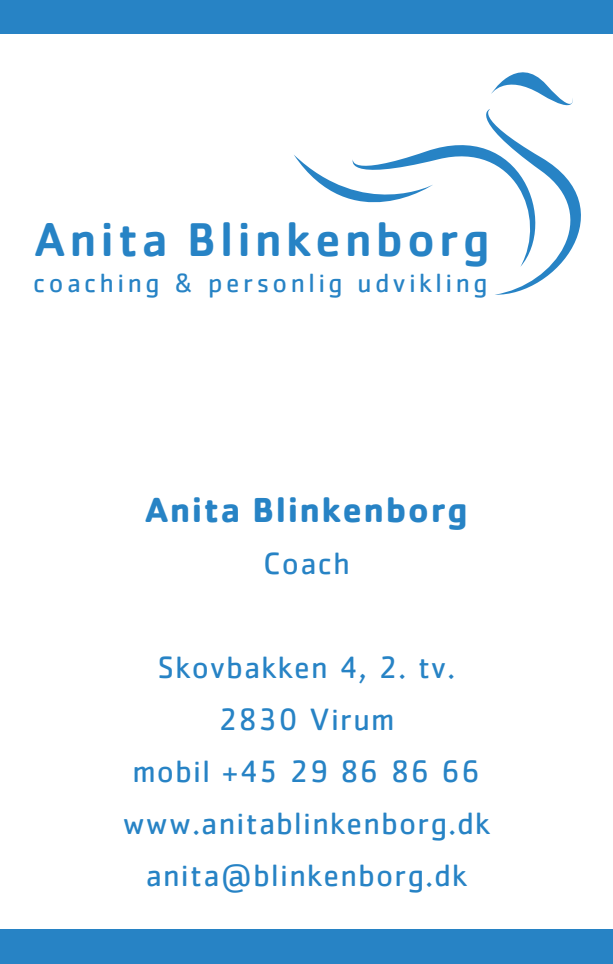
<style>
.page{position:relative;width:613px;height:964px;background:#fff}
.page>*{position:absolute;margin:0;border:0;box-sizing:border-box;transform-origin:0 0}
.t1{font:500 49.2px "Cachet";letter-spacing:.08em;color:#2783c5}
.t2{font:700 36px "Cachet";letter-spacing:.04em;color:#2783c5}
.t3{font:32px/52px "Cachet";letter-spacing:.04em;color:#2783c5;text-align:center}
.t4{font:27.2px "Cachet";letter-spacing:.125em;color:#2783c5}
</style>
<div class="page">
<svg style="left:294px;top:72px;width:286px;height:223px"></svg>
<div style="left:0;top:930px;width:612px;height:34px;background:#2783c5"></div>
<div style="left:0;top:0;width:612px;height:34px;background:#2783c5"></div>
<h1 class="t1" style="left:35px;top:209px;width:456px">Anita Blinkenborg</h1>
<p class="t4" style="left:33px;top:267px;width:455px">coaching &amp; personlig udvikling</p>
<p class="t2" style="left:145px;top:487px;width:324px">Anita Blinkenborg</p>
<p class="t3" style="left:263px;top:537px;width:88px">Coach</p>
<p class="t3" style="left:123px;top:641px;width:369px">Skovbakken 4, 2. tv.<br>2830 Virum<br>mobil +45 29 86 86 66 www.anitablinkenborg.dk anita@blinkenborg.dk</p>
</div>
